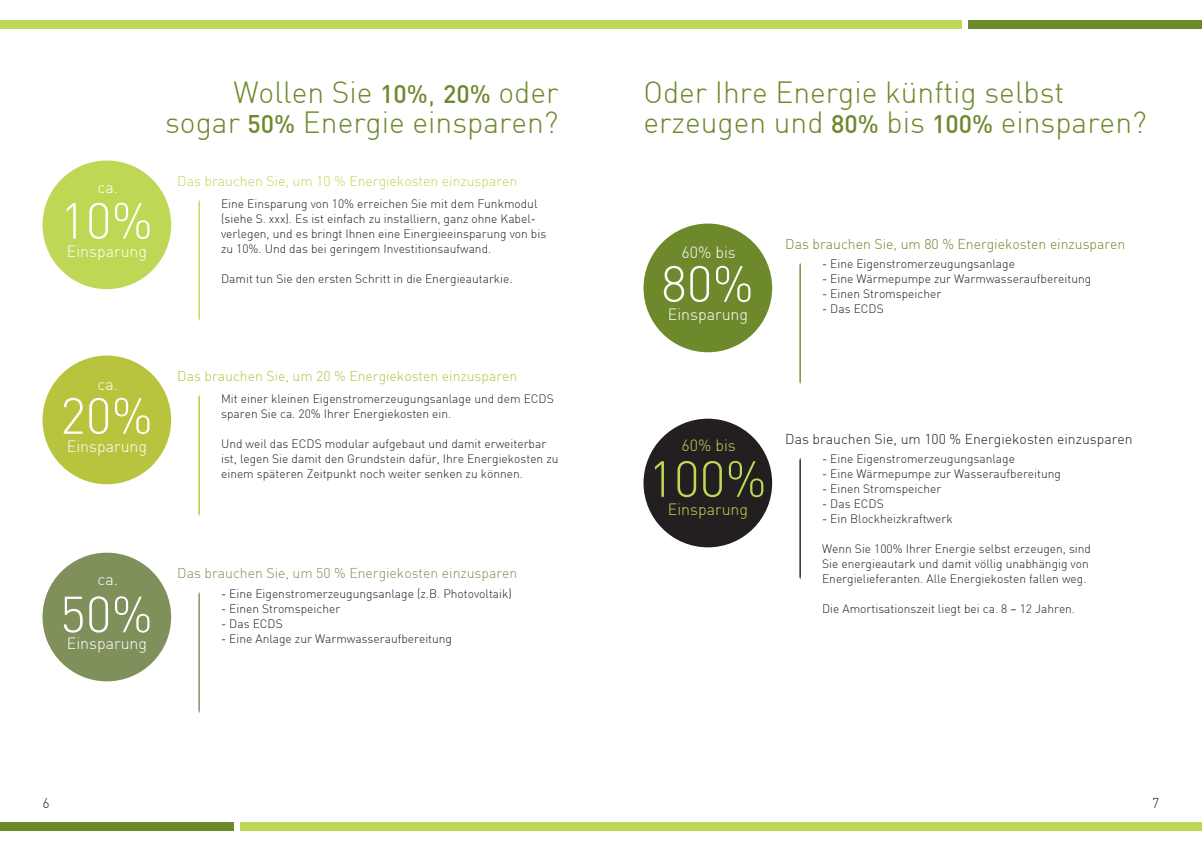
<style>
.page{position:relative;width:1202px;height:848px;background:#fff}
.page>*{position:absolute;margin:0;border:0;box-sizing:border-box;transform-origin:0 0}
.t1{font:300 50px "DIN";color:#fff}
.t2{font:300 50px "DIN";color:#bed855}
.t3{font:300 30px "DIN";color:#6d892b}
.t4{font:300 16px "DIN";color:#fff}
.t5{font:300 16px "DIN";color:#bed855}
.t6{font:300 14px "DIN";color:#231f20}
.t7{font:300 14px "DIN";color:#bed855}
.t8{font:300 14px "DIN";color:#b8c43e}
.t9{font:300 14px "DIN";color:#80905a}
.t10{font:300 14px "DIN";color:#6d892b}
.t11{font:300 12px/15px "DIN";color:#231f20}
.s1{font-weight:500;font-size:25px}
</style>
<div class="page">
<div style="left:0;top:822px;width:234px;height:9px;background:#6d892b"></div>
<div style="left:968px;top:20px;width:234px;height:8px;background:#6d892b"></div>
<div style="left:241px;top:822px;width:961px;height:9px;background:#bed855"></div>
<div style="left:0;top:20px;width:961px;height:8px;background:#bed855"></div>
<svg style="left:198px;top:199px;width:2px;height:122px"></svg>
<div style="left:43px;top:160px;width:128px;height:129px;background:#bed855;border-radius:50%"></div>
<svg style="left:198px;top:394px;width:2px;height:122px"></svg>
<div style="left:43px;top:355px;width:128px;height:129px;background:#b8c43e;border-radius:50%"></div>
<svg style="left:198px;top:592px;width:2px;height:121px"></svg>
<div style="left:43px;top:552px;width:128px;height:129px;background:#80905a;border-radius:50%"></div>
<svg style="left:799px;top:262px;width:2px;height:122px"></svg>
<div style="left:643px;top:223px;width:129px;height:129px;background:#6d892b;border-radius:50%"></div>
<svg style="left:799px;top:457px;width:2px;height:122px"></svg>
<div style="left:643px;top:418px;width:129px;height:129px;background:#231f20;border-radius:50%"></div>
<p class="t4" style="left:97px;top:177px;width:22px">ca.</p>
<p class="t1" style="left:60px;top:190px;width:94px">10%</p>
<p class="t4" style="left:67px;top:241px;width:82px">Einsparung</p>
<p class="t3" style="left:233px;top:73px;width:327px">Wollen Sie <span class="s1">10%</span>, <span class="s1">20%</span> oder</p>
<p class="t3" style="left:165px;top:103px;width:395px">sogar <span class="s1">50%</span> Energie einsparen?</p>
<p class="t7" style="left:177px;top:172px;width:342px">Das brauchen Sie, um 10 % Energiekosten einzusparen</p>
<p class="t11" style="left:221px;top:196px;width:327px">Eine Einsparung von 10% erreichen Sie mit dem Funkmodul (siehe S. xxx). Es ist einfach zu installiern, ganz ohne Kabel&shy;verlegen, und es bringt Ihnen eine Einergieeinsparung von bis zu 10%. Und das bei geringem Investitionsaufwand.</p>
<p class="t11" style="left:221px;top:271px;width:293px">Damit tun Sie den ersten Schritt in die Energieautarkie.</p>
<p class="t4" style="left:97px;top:374px;width:22px">ca.</p>
<p class="t1" style="left:60px;top:385px;width:94px">20%</p>
<p class="t4" style="left:67px;top:436px;width:82px">Einsparung</p>
<p class="t8" style="left:177px;top:367px;width:342px">Das brauchen Sie, um 20 % Energiekosten einzusparen</p>
<p class="t11" style="left:221px;top:391px;width:334px">Mit einer kleinen Eigenstromerzeugungsanlage und dem ECDS sparen Sie ca. 20% Ihrer Energiekosten ein.</p>
<p class="t11" style="left:221px;top:436px;width:339px">Und weil das ECDS modular aufgebaut und damit erweiterbar ist, legen Sie damit den Grundstein dafür, Ihre Energiekosten zu einem späteren Zeitpunkt noch weiter senken zu können.</p>
<p class="t4" style="left:97px;top:569px;width:22px">ca.</p>
<p class="t1" style="left:60px;top:583px;width:94px">50%</p>
<p class="t4" style="left:67px;top:633px;width:82px">Einsparung</p>
<p class="t9" style="left:177px;top:564px;width:342px">Das brauchen Sie, um 50 % Energiekosten einzusparen</p>
<p class="t11" style="left:221px;top:586px;width:292px">- Eine Eigenstromerzeugungsanlage (z.B. Photovoltaik)</p>
<p class="t11" style="left:221px;top:601px;width:121px">- Einen Stromspeicher</p>
<p class="t11" style="left:221px;top:616px;width:63px">- Das ECDS</p>
<p class="t11" style="left:221px;top:631px;width:232px">- Eine Anlage zur Warmwasseraufbereitung</p>
<p class="t3" style="left:643px;top:73px;width:422px">Oder Ihre Energie künftig selbst</p>
<p class="t3" style="left:643px;top:103px;width:505px">erzeugen und <span class="s1">80%</span> bis <span class="s1">100%</span> einsparen?</p>
<p class="t4" style="left:682px;top:242px;width:56px">60% bis</p>
<p class="t1" style="left:661px;top:253px;width:94px">80%</p>
<p class="t4" style="left:668px;top:304px;width:82px">Einsparung</p>
<p class="t10" style="left:785px;top:236px;width:342px">Das brauchen Sie, um 80 % Energiekosten einzusparen</p>
<p class="t11" style="left:822px;top:256px;width:194px">- Eine Eigenstromerzeugungsanlage</p>
<p class="t11" style="left:822px;top:271px;width:271px">- Eine Wärmepumpe zur Warmwasseraufbereitung</p>
<p class="t11" style="left:822px;top:286px;width:121px">- Einen Stromspeicher</p>
<p class="t11" style="left:822px;top:301px;width:63px">- Das ECDS</p>
<p class="t5" style="left:682px;top:436px;width:56px">60% bis</p>
<p class="t2" style="left:648px;top:448px;width:120px">100%</p>
<p class="t5" style="left:668px;top:499px;width:82px">Einsparung</p>
<p class="t6" style="left:785px;top:431px;width:349px">Das brauchen Sie, um 100 % Energiekosten einzusparen</p>
<p class="t11" style="left:822px;top:451px;width:194px">- Eine Eigenstromerzeugungsanlage</p>
<p class="t11" style="left:822px;top:466px;width:240px">- Eine Wärmepumpe zur Wasseraufbereitung</p>
<p class="t11" style="left:822px;top:481px;width:121px">- Einen Stromspeicher</p>
<p class="t11" style="left:822px;top:496px;width:63px">- Das ECDS</p>
<p class="t11" style="left:822px;top:511px;width:132px">- Ein Blockheizkraftwerk</p>
<p class="t11" style="left:822px;top:541px;width:270px">Wenn Sie 100% Ihrer Energie selbst erzeugen, sind<br>Sie energieautark und damit völlig unabhängig von<br>Energielieferanten. Alle Energiekosten fallen weg.</p>
<p class="t11" style="left:822px;top:601px;width:255px">Die Amortisationszeit liegt bei ca. 8 – 12 Jahren.</p>
<p class="t6" style="left:43px;top:793px;width:9px">6</p>
<p class="t6" style="left:1152px;top:793px;width:9px">7</p>
</div>
